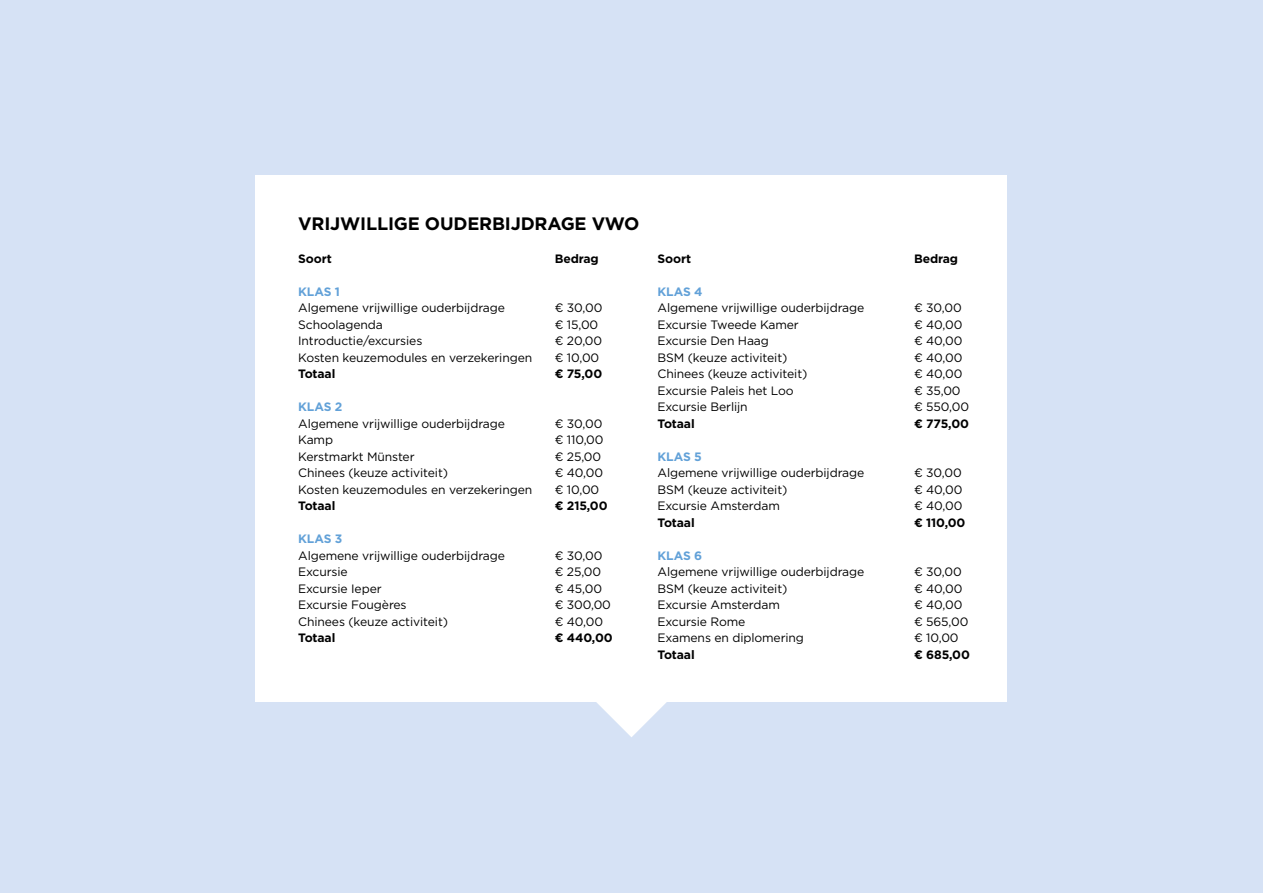
<style>
.page{position:relative;width:1263px;height:893px;background:#d6e2f5}
.page>*{position:absolute;margin:0;border:0;box-sizing:border-box;transform-origin:0 0}
.t1{font:700 18px "Gotham";letter-spacing:-.01em;color:#000}
.t2{font:12.15px "Gotham";letter-spacing:-.01em;color:#000}
.t3{font:700 12.15px "Gotham";letter-spacing:-.01em;color:#000}
.t4{font:700 12.15px "Gotham";letter-spacing:-.01em;color:#62a1d8}
</style>
<div class="page">
<div style="left:256px;top:175px;width:751px;height:526px;background:#fff"></div>
<svg style="left:590px;top:701px;width:83px;height:36px"></svg>
<h1 class="t1" style="left:298px;top:212px;width:343px">VRIJWILLIGE OUDERBIJDRAGE VWO</h1>
<p class="t3" style="left:298px;top:251px;width:35px">Soort</p>
<p class="t3" style="left:555px;top:251px;width:45px">Bedrag</p>
<p class="t4" style="left:298px;top:284px;width:43px">KLAS 1</p>
<p class="t2" style="left:298px;top:300px;width:208px">Algemene vrijwillige ouderbijdrage</p>
<p class="t2" style="left:555px;top:300px;width:49px">€ 30,00</p>
<p class="t2" style="left:298px;top:317px;width:86px">Schoolagenda</p>
<p class="t2" style="left:555px;top:317px;width:45px">€ 15,00</p>
<p class="t2" style="left:298px;top:333px;width:126px">Introductie/excursies</p>
<p class="t2" style="left:555px;top:333px;width:49px">€ 20,00</p>
<p class="t2" style="left:298px;top:350px;width:236px">Kosten keuzemodules en verzekeringen</p>
<p class="t2" style="left:555px;top:350px;width:46px">€ 10,00</p>
<p class="t3" style="left:298px;top:366px;width:39px">Totaal</p>
<p class="t3" style="left:555px;top:366px;width:49px">€ 75,00</p>
<p class="t4" style="left:298px;top:399px;width:46px">KLAS 2</p>
<p class="t2" style="left:298px;top:416px;width:208px">Algemene vrijwillige ouderbijdrage</p>
<p class="t2" style="left:555px;top:416px;width:49px">€ 30,00</p>
<p class="t2" style="left:298px;top:432px;width:36px">Kamp</p>
<p class="t2" style="left:555px;top:432px;width:50px">€ 110,00</p>
<p class="t2" style="left:298px;top:449px;width:118px">Kerstmarkt Münster</p>
<p class="t2" style="left:555px;top:449px;width:48px">€ 25,00</p>
<p class="t2" style="left:298px;top:465px;width:151px">Chinees (keuze activiteit)</p>
<p class="t2" style="left:555px;top:465px;width:50px">€ 40,00</p>
<p class="t2" style="left:298px;top:482px;width:236px">Kosten keuzemodules en verzekeringen</p>
<p class="t2" style="left:555px;top:482px;width:46px">€ 10,00</p>
<p class="t3" style="left:298px;top:498px;width:39px">Totaal</p>
<p class="t3" style="left:555px;top:498px;width:54px">€ 215,00</p>
<p class="t4" style="left:298px;top:531px;width:46px">KLAS 3</p>
<p class="t2" style="left:298px;top:548px;width:208px">Algemene vrijwillige ouderbijdrage</p>
<p class="t2" style="left:555px;top:548px;width:49px">€ 30,00</p>
<p class="t2" style="left:298px;top:564px;width:51px">Excursie</p>
<p class="t2" style="left:555px;top:564px;width:48px">€ 25,00</p>
<p class="t2" style="left:298px;top:581px;width:85px">Excursie Ieper</p>
<p class="t2" style="left:555px;top:581px;width:49px">€ 45,00</p>
<p class="t2" style="left:298px;top:597px;width:110px">Excursie Fougères</p>
<p class="t2" style="left:555px;top:597px;width:58px">€ 300,00</p>
<p class="t2" style="left:298px;top:614px;width:151px">Chinees (keuze activiteit)</p>
<p class="t2" style="left:555px;top:614px;width:50px">€ 40,00</p>
<p class="t3" style="left:298px;top:630px;width:39px">Totaal</p>
<p class="t3" style="left:555px;top:630px;width:59px">€ 440,00</p>
<p class="t3" style="left:657px;top:251px;width:35px">Soort</p>
<p class="t3" style="left:914px;top:251px;width:45px">Bedrag</p>
<p class="t4" style="left:657px;top:284px;width:47px">KLAS 4</p>
<p class="t2" style="left:657px;top:300px;width:208px">Algemene vrijwillige ouderbijdrage</p>
<p class="t2" style="left:914px;top:300px;width:49px">€ 30,00</p>
<p class="t2" style="left:657px;top:317px;width:143px">Excursie Tweede Kamer</p>
<p class="t2" style="left:914px;top:317px;width:50px">€ 40,00</p>
<p class="t2" style="left:657px;top:333px;width:113px">Excursie Den Haag</p>
<p class="t2" style="left:914px;top:333px;width:50px">€ 40,00</p>
<p class="t2" style="left:657px;top:350px;width:131px">BSM (keuze activiteit)</p>
<p class="t2" style="left:914px;top:350px;width:50px">€ 40,00</p>
<p class="t2" style="left:657px;top:366px;width:151px">Chinees (keuze activiteit)</p>
<p class="t2" style="left:914px;top:366px;width:50px">€ 40,00</p>
<p class="t2" style="left:657px;top:383px;width:138px">Excursie Paleis het Loo</p>
<p class="t2" style="left:914px;top:383px;width:48px">€ 35,00</p>
<p class="t2" style="left:657px;top:399px;width:92px">Excursie Berlijn</p>
<p class="t2" style="left:914px;top:399px;width:56px">€ 550,00</p>
<p class="t3" style="left:657px;top:416px;width:39px">Totaal</p>
<p class="t3" style="left:914px;top:416px;width:56px">€ 775,00</p>
<p class="t4" style="left:657px;top:449px;width:46px">KLAS 5</p>
<p class="t2" style="left:657px;top:465px;width:208px">Algemene vrijwillige ouderbijdrage</p>
<p class="t2" style="left:914px;top:465px;width:49px">€ 30,00</p>
<p class="t2" style="left:657px;top:482px;width:131px">BSM (keuze activiteit)</p>
<p class="t2" style="left:914px;top:482px;width:50px">€ 40,00</p>
<p class="t2" style="left:657px;top:498px;width:124px">Excursie Amsterdam</p>
<p class="t2" style="left:914px;top:498px;width:50px">€ 40,00</p>
<p class="t3" style="left:657px;top:515px;width:39px">Totaal</p>
<p class="t3" style="left:914px;top:515px;width:53px">€ 110,00</p>
<p class="t4" style="left:657px;top:548px;width:46px">KLAS 6</p>
<p class="t2" style="left:657px;top:564px;width:208px">Algemene vrijwillige ouderbijdrage</p>
<p class="t2" style="left:914px;top:564px;width:49px">€ 30,00</p>
<p class="t2" style="left:657px;top:581px;width:131px">BSM (keuze activiteit)</p>
<p class="t2" style="left:914px;top:581px;width:50px">€ 40,00</p>
<p class="t2" style="left:657px;top:597px;width:124px">Excursie Amsterdam</p>
<p class="t2" style="left:914px;top:597px;width:50px">€ 40,00</p>
<p class="t2" style="left:657px;top:614px;width:89px">Excursie Rome</p>
<p class="t2" style="left:914px;top:614px;width:56px">€ 565,00</p>
<p class="t2" style="left:657px;top:630px;width:148px">Examens en diplomering</p>
<p class="t2" style="left:914px;top:630px;width:46px">€ 10,00</p>
<p class="t3" style="left:657px;top:647px;width:39px">Totaal</p>
<p class="t3" style="left:914px;top:647px;width:57px">€ 685,00</p>
</div>
